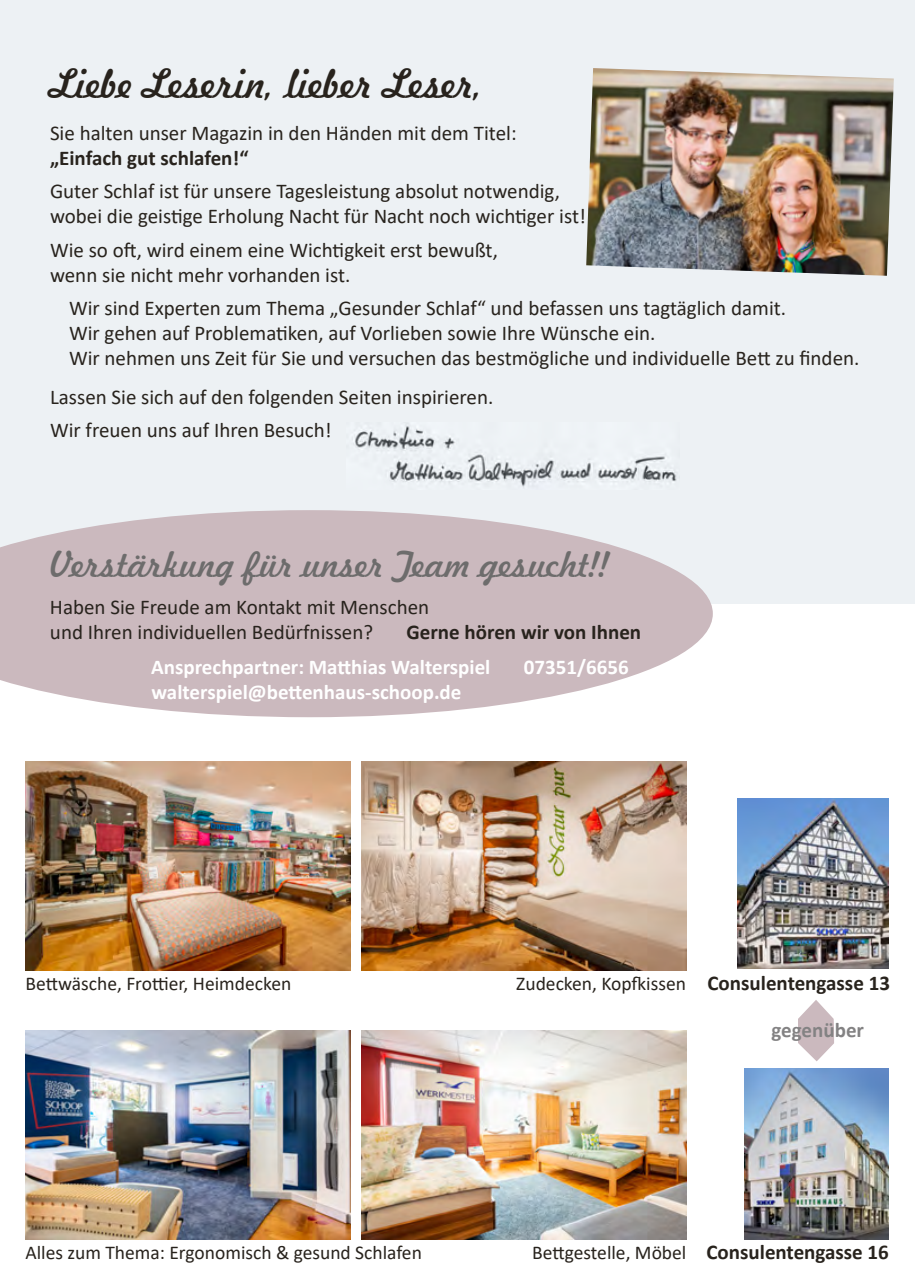
<style>
.page{position:relative;width:915px;height:1285px;background:#fff}
.page>*{position:absolute;margin:0;border:0;box-sizing:border-box;transform-origin:0 0}
.t1{font:39px "Freehand 521 BT Regular C";color:#28231d}
.t2{font:34.5px "Freehand 521 BT Regular C";color:#6d6c6c}
.t3{font:21px/25.2px "Calibri";color:#28231d}
.t4{font:700 21px "Calibri";color:#fff}
.t5{font:700 21px "Calibri";color:#28231d}
.t6{font:700 21px "Calibri";color:#838283}
.t7{font:19.5px "Calibri";color:#28231d}
.s1{font-weight:700;font-size:21px}
</style>
<div class="page">
<div style="left:0;top:0;width:914px;height:603px;background:#edf1f4"></div>
<img style="left:586px;top:68px;width:307px;height:208px">
<img style="left:26px;top:1030px;width:324px;height:208px">
<img style="left:744px;top:1068px;width:144px;height:170px">
<img style="left:737px;top:798px;width:151px;height:170px">
<img style="left:353px;top:426px;width:324px;height:61px">
<img style="left:361px;top:1030px;width:325px;height:208px">
<img style="left:26px;top:761px;width:324px;height:208px">
<img style="left:361px;top:761px;width:325px;height:208px">
<svg style="left:0;top:510px;width:712px;height:207px;fill:#cbb9be"></svg>
<svg style="left:798px;top:1000px;width:35px;height:61px"></svg>
<h1 class="t1" style="left:49px;top:57px;width:436px">Liebe Leserin, lieber Leser,</h1>
<p class="t3" style="left:50px;top:120px;width:468px">Sie halten unser Magazin in den Händen mit dem Titel:</p>
<p class="t5" style="left:50px;top:143px;width:200px">„Einfach gut schlafen!“</p>
<p class="t3" style="left:50px;top:178px;width:537px">Guter Schlaf ist für unsere Tagesleistung absolut notwendig, wobei die geistige Erholung Nacht für Nacht noch wichtiger ist!</p>
<p class="t3" style="left:50px;top:236px;width:449px">Wie so oft, wird einem eine Wichtigkeit erst bewußt, wenn sie nicht mehr vorhanden ist.</p>
<p class="t3" style="left:69px;top:294px;width:791px">Wir sind Experten zum Thema „Gesunder Schlaf“ und befassen uns tagtäglich damit.<br>Wir gehen auf Problematiken, auf Vorlieben sowie Ihre Wünsche ein.<br>Wir nehmen uns Zeit für Sie und versuchen das bestmögliche und individuelle Bett zu finden.</p>
<p class="t3" style="left:50px;top:380px;width:445px;line-height:33px">Lassen Sie sich auf den folgenden Seiten inspirieren.<br>Wir freuen uns auf Ihren Besuch!</p>
<h2 class="t2" style="left:49px;top:541px;width:561px">Verstärkung für unser Team gesucht!!</h2>
<p class="t3" style="left:50px;top:593px;width:380px">Haben Sie Freude am Kontakt mit Menschen und Ihren individuellen Bedürfnissen?</p>
<p class="t5" style="left:406px;top:617px;width:236px">Gerne hören wir von Ihnen</p>
<p class="t4" style="left:151px;top:651px;width:341px">Ansprechpartner: Matthias Walterspiel</p>
<p class="t4" style="left:523px;top:651px;width:106px">07351/6656</p>
<p class="t4" style="left:151px;top:676px;width:311px">walterspiel@bettenhaus-schoop.de</p>
<p class="t7" style="left:26px;top:969px;width:267px">Bettwäsche, Frottier, Heimdecken</p>
<p class="t7" style="left:516px;top:969px;width:375px">Zudecken, Kopfkissen <span class="s1">Consulentengasse 13</span></p>
<p class="t6" style="left:771px;top:1015px;width:94px">gegenüber</p>
<p class="t7" style="left:26px;top:1238px;width:398px">Alles zum Thema: Ergonomisch &amp; gesund Schlafen</p>
<p class="t7" style="left:532px;top:1238px;width:358px">Bettgestelle, Möbel <span class="s1">Consulentengasse 16</span></p>
</div>
